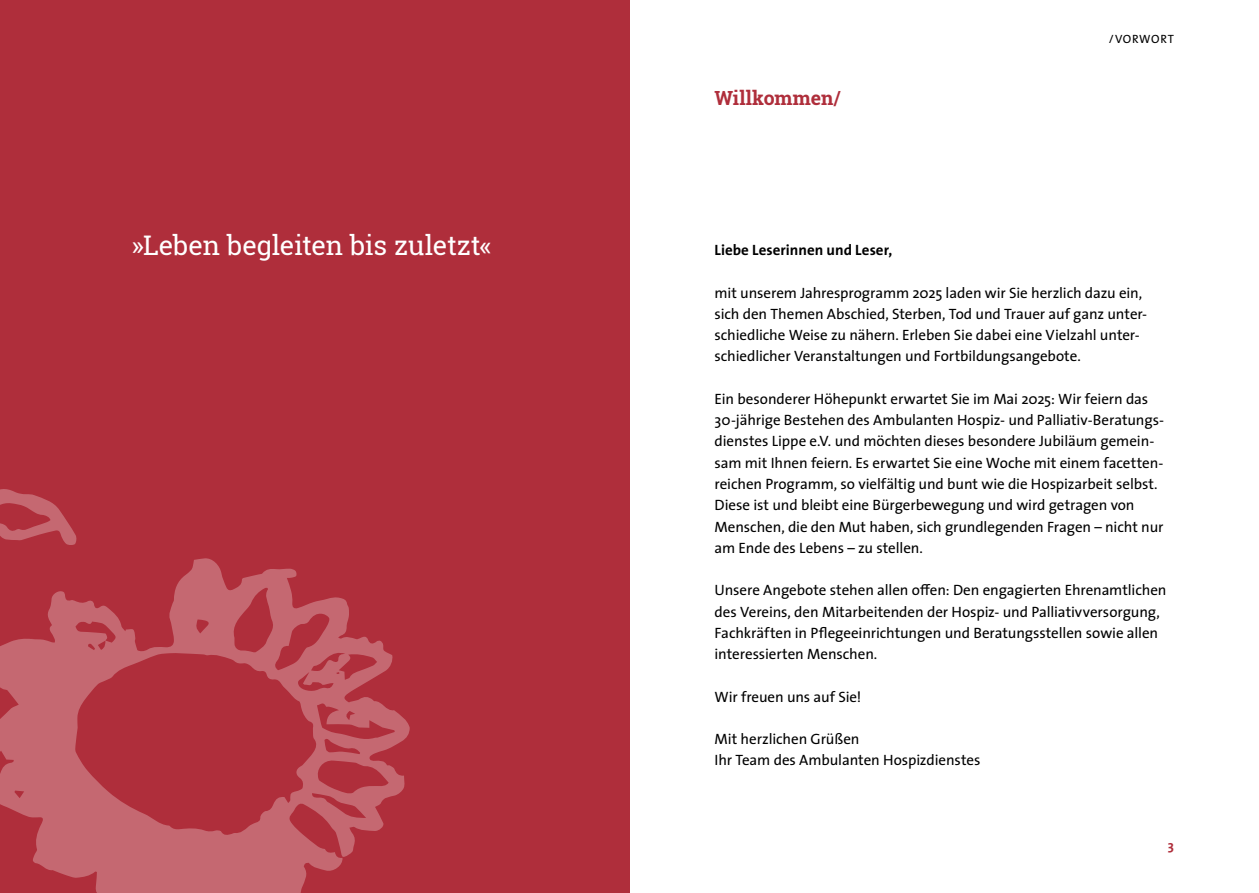
<style>
.page{position:relative;width:1259px;height:893px;background:#fff}
.page>*{position:absolute;margin:0;border:0;box-sizing:border-box;transform-origin:0 0}
.t1{font:27px "Roboto Slab";letter-spacing:-.01em;color:#fff}
.t2{font:700 19.5px "Roboto Slab";letter-spacing:-.005em;color:#af2e3b}
.t3{font:15px/21.3px "The Sans";letter-spacing:-.005em;color:#000}
.t4{font:700 15px "The Sans";color:#000}
.t5{font:700 13.5px "The Sans";color:#af2e3b}
.t6{font:12px "The Sans";letter-spacing:.05em;color:#000}
</style>
<div class="page">
<div style="left:0;top:0;width:629px;height:893px;background:#af2e3b"></div>
<svg style="left:0;top:558px;width:410px;height:335px"></svg>
<svg style="left:0;top:489px;width:77px;height:56px"></svg>
<svg style="left:30px;top:637px;width:5px;height:4px"></svg>
<h1 class="t1" style="left:132px;top:227px;width:362px">»Leben begleiten bis zuletzt«</h1>
<h2 class="t2" style="left:714px;top:85px;width:128px">Willkommen/</h2>
<p class="t6" style="left:1109px;top:29px;width:66px">/VORWORT</p>
<p class="t4" style="left:714px;top:237px;width:179px">Liebe Leserinnen und Leser,</p>
<p class="t3" style="left:714px;top:281px;width:434px">mit unserem Jahresprogramm 2025 laden wir Sie herzlich dazu ein, sich den Themen Abschied, Sterben, Tod und Trauer auf ganz unter&shy;schiedliche Weise zu nähern. Erleben Sie dabei eine Vielzahl unter&shy;schiedlicher Veranstaltungen und Fortbildungsangebote.</p>
<p class="t3" style="left:714px;top:388px;width:451px">Ein besonderer Höhepunkt erwartet Sie im Mai 2025: Wir feiern das 30-jährige Bestehen des Ambulanten Hospiz- und Palliativ-Beratungs&shy;dienstes Lippe e.V. und möchten dieses besondere Jubiläum gemein&shy;sam mit Ihnen feiern. Es erwartet Sie eine Woche mit einem facetten&shy;reichen Programm, so vielfältig und bunt wie die Hospizarbeit selbst.<br>Diese ist und bleibt eine Bürgerbewegung und wird getragen von Menschen, die den Mut haben, sich grundlegenden Fragen – nicht nur am Ende des Lebens – zu stellen.</p>
<p class="t3" style="left:714px;top:579px;width:453px">Unsere Angebote stehen allen offen: Den engagierten Ehrenamtlichen des Vereins, den Mitarbeitenden der Hospiz- und Palliativversorgung, Fachkräften in Pflegeeinrichtungen und Beratungsstellen sowie allen interessierten Menschen.</p>
<p class="t3" style="left:714px;top:685px;width:148px">Wir freuen uns auf Sie!</p>
<p class="t3" style="left:714px;top:728px;width:267px">Mit herzlichen Grüßen<br>Ihr Team des Ambulanten Hospizdienstes</p>
<p class="t5" style="left:1167px;top:835px;width:8px">3</p>
</div>
